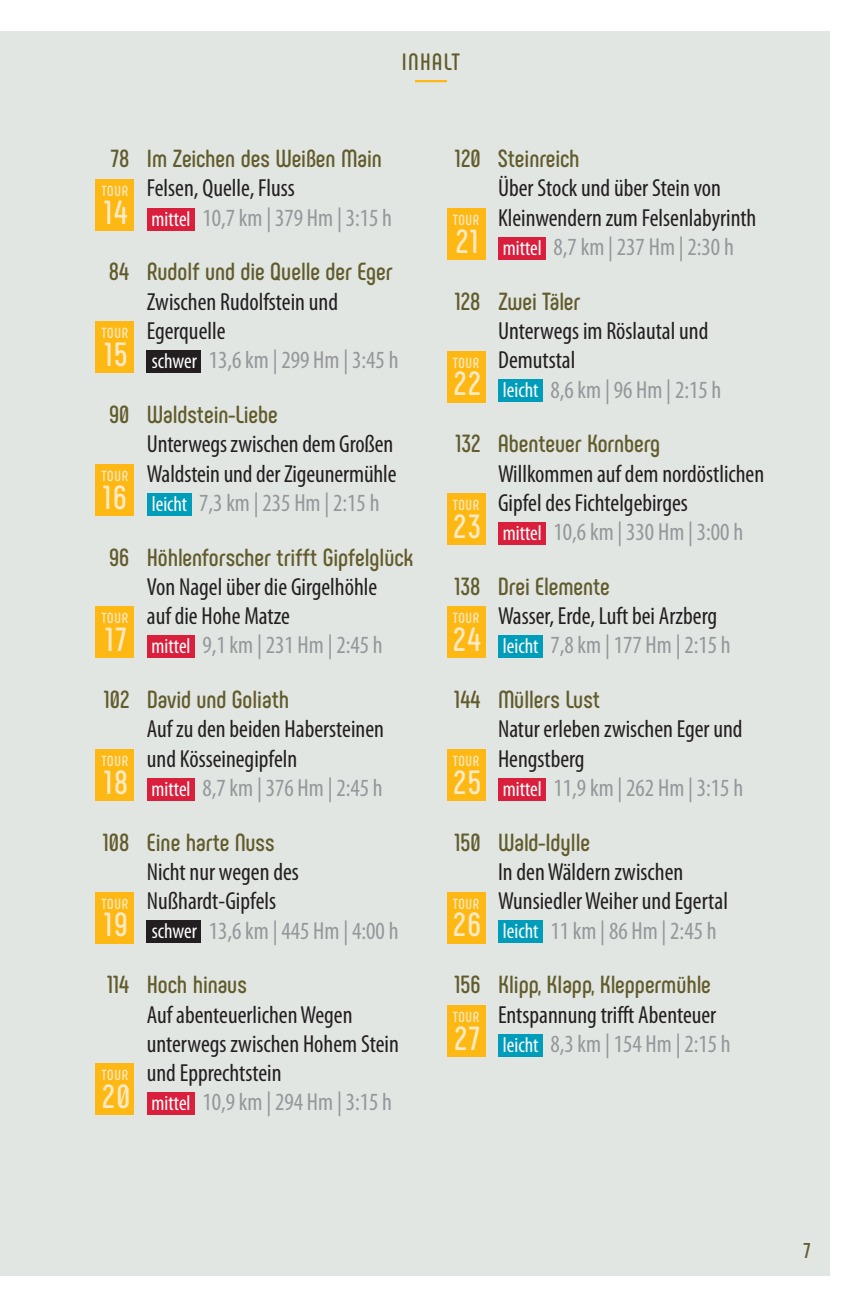
<style>
.page{position:relative;width:862px;height:1308px;background:#fff}
.page>*{position:absolute;margin:0;border:0;box-sizing:border-box;transform-origin:0 0}
.t1{font:700 33.52px "Phenomena";color:#ffeac4}
.t2{font:condensed 24.75px/29.2px "Myriad Pro";color:#231f20}
.t3{font:700 24.75px "Phenomena";color:#625b2b}
.t4{font:condensed 24.75px "Myriad Pro";color:#95979a}
.t5{font:700 23.62px "Phenomena";letter-spacing:.05em;color:#625b2b}
.t6{font:condensed 21.38px "Myriad Pro";color:#fff}
.t7{font:700 21.38px "Phenomena";color:#625b2b}
.t8{font:700 14.62px "Phenomena";letter-spacing:.05em;color:#ffeac4}
.s1{font-family:"Phenomena";font-weight:700;font-stretch:normal;font-size:33.52px;color:#ffeac4}
</style>
<div class="page">
<div style="left:0;top:32px;width:829px;height:1244px;background:#e1e6e3"></div>
<hr style="left:415px;top:80px;width:31px;height:2px;background:#fdb813">
<div style="left:96px;top:179px;width:38px;height:51px;background:#fdb813"></div>
<div style="left:147px;top:208px;width:48px;height:22px;background:#da1f3d"></div>
<div style="left:96px;top:322px;width:38px;height:51px;background:#fdb813"></div>
<div style="left:147px;top:350px;width:54px;height:23px;background:#231f20"></div>
<div style="left:96px;top:464px;width:38px;height:51px;background:#fdb813"></div>
<div style="left:147px;top:493px;width:44px;height:22px;background:#009dbb"></div>
<div style="left:96px;top:607px;width:38px;height:51px;background:#fdb813"></div>
<div style="left:147px;top:635px;width:48px;height:23px;background:#da1f3d"></div>
<div style="left:96px;top:749px;width:38px;height:51px;background:#fdb813"></div>
<div style="left:147px;top:778px;width:48px;height:22px;background:#da1f3d"></div>
<div style="left:96px;top:892px;width:38px;height:51px;background:#fdb813"></div>
<div style="left:147px;top:920px;width:54px;height:23px;background:#231f20"></div>
<div style="left:147px;top:1092px;width:48px;height:22px;background:#da1f3d"></div>
<div style="left:96px;top:1063px;width:38px;height:51px;background:#fdb813"></div>
<div style="left:446px;top:1005px;width:39px;height:51px;background:#fdb813"></div>
<div style="left:497px;top:1034px;width:45px;height:22px;background:#009dbb"></div>
<div style="left:497px;top:920px;width:45px;height:23px;background:#009dbb"></div>
<div style="left:446px;top:892px;width:39px;height:51px;background:#fdb813"></div>
<div style="left:446px;top:607px;width:39px;height:51px;background:#fdb813"></div>
<div style="left:497px;top:635px;width:45px;height:23px;background:#009dbb"></div>
<div style="left:446px;top:351px;width:39px;height:51px;background:#fdb813"></div>
<div style="left:497px;top:380px;width:45px;height:22px;background:#009dbb"></div>
<div style="left:446px;top:493px;width:39px;height:51px;background:#fdb813"></div>
<div style="left:497px;top:522px;width:48px;height:22px;background:#da1f3d"></div>
<div style="left:446px;top:749px;width:39px;height:51px;background:#fdb813"></div>
<div style="left:497px;top:778px;width:48px;height:22px;background:#da1f3d"></div>
<div style="left:497px;top:237px;width:48px;height:22px;background:#da1f3d"></div>
<div style="left:446px;top:208px;width:39px;height:51px;background:#fdb813"></div>
<p class="t5" style="left:402px;top:54px;width:59px">INHALT</p>
<p class="t3" style="left:111px;top:149px;width:272px">78 Im Zeichen des Weißen Main</p>
<p class="t2" style="left:147px;top:176px;width:149px">Felsen, Quelle, Fluss</p>
<p class="t4" style="left:202px;top:208px;width:191px">10,7 km | 379 Hm | 3:15 h</p>
<p class="t3" style="left:109px;top:263px;width:285px">84 Rudolf und die Quelle der Eger</p>
<p class="t2" style="left:147px;top:289px;width:192px">Zwischen Rudolfstein und<br>Egerquelle</p>
<p class="t4" style="left:209px;top:351px;width:191px">13,6 km | 299 Hm | 3:45 h</p>
<p class="t3" style="left:109px;top:405px;width:170px">90 Waldstein-Liebe</p>
<p class="t2" style="left:147px;top:432px;width:251px">Unterwegs zwischen dem Großen<br>Waldstein und der Zigeunermühle</p>
<p class="t4" style="left:199px;top:493px;width:182px">7,3 km | 235 Hm | 2:15 h</p>
<p class="t3" style="left:109px;top:548px;width:305px">96 Höhlenforscher trifft Gipfelglück</p>
<p class="t2" style="left:147px;top:574px;width:232px">Von Nagel über die Girgelhöhle auf die Hohe Matze</p>
<p class="t4" style="left:202px;top:636px;width:182px">9,1 km | 231 Hm | 2:45 h</p>
<p class="t3" style="left:104px;top:690px;width:187px">102 David und Goliath</p>
<p class="t2" style="left:147px;top:717px;width:238px">Auf zu den beiden Habersteinen und Kösseinegipfeln</p>
<p class="t4" style="left:202px;top:778px;width:182px">8,7 km | 376 Hm | 2:45 h</p>
<p class="t3" style="left:103px;top:833px;width:173px">108 Eine harte Nuss</p>
<p class="t2" style="left:147px;top:859px;width:153px">Nicht nur wegen des<br>Nußhardt-Gipfels</p>
<p class="t4" style="left:209px;top:921px;width:191px">13,6 km | 445 Hm | 4:00 h</p>
<p class="t3" style="left:107px;top:975px;width:141px">114 Hoch hinaus</p>
<p class="t2" style="left:147px;top:1002px;width:253px">Auf abenteuerlichen Wegen unterwegs zwischen Hohem Stein und Epprechtstein</p>
<p class="t4" style="left:202px;top:1092px;width:191px">10,9 km | 294 Hm | 3:15 h</p>
<p class="t8" style="left:101px;top:185px;width:28px">TOUR</p>
<p class="t6" style="left:104px;top:210px;width:88px"><span class="s1">14</span> mittel</p>
<p class="t8" style="left:101px;top:328px;width:28px">TOUR</p>
<p class="t6" style="left:104px;top:353px;width:94px"><span class="s1">15</span> schwer</p>
<p class="t8" style="left:101px;top:470px;width:28px">TOUR</p>
<p class="t6" style="left:103px;top:495px;width:86px"><span class="s1">16</span> leicht</p>
<p class="t8" style="left:101px;top:613px;width:28px">TOUR</p>
<p class="t6" style="left:105px;top:638px;width:87px"><span class="s1">17</span> mittel</p>
<p class="t8" style="left:101px;top:755px;width:28px">TOUR</p>
<p class="t6" style="left:104px;top:780px;width:88px"><span class="s1">18</span> mittel</p>
<p class="t8" style="left:101px;top:898px;width:28px">TOUR</p>
<p class="t6" style="left:104px;top:923px;width:94px"><span class="s1">19</span> schwer</p>
<p class="t8" style="left:101px;top:1070px;width:28px">TOUR</p>
<h1 class="t1" style="left:102px;top:1084px;width:30px">20</h1>
<p class="t6" style="left:151px;top:1095px;width:40px">mittel</p>
<p class="t3" style="left:454px;top:149px;width:126px">120 Steinreich</p>
<p class="t2" style="left:497px;top:176px;width:260px">Über Stock und über Stein von<br>Kleinwendern zum Felsenlabyrinth</p>
<p class="t4" style="left:553px;top:237px;width:182px">8,7 km | 237 Hm | 2:30 h</p>
<p class="t3" style="left:454px;top:292px;width:127px">128 Zwei Täler</p>
<p class="t2" style="left:497px;top:318px;width:212px">Unterwegs im Röslautal und<br>Demutstal</p>
<p class="t4" style="left:550px;top:380px;width:172px">8,6 km | 96 Hm | 2:15 h</p>
<p class="t3" style="left:455px;top:435px;width:206px">132 Abenteuer Kornberg</p>
<p class="t2" style="left:497px;top:461px;width:267px">Willkommen auf dem nordöstlichen<br>Gipfel des Fichtelgebirges</p>
<p class="t4" style="left:553px;top:522px;width:191px">10,6 km | 330 Hm | 3:00 h</p>
<p class="t3" style="left:454px;top:577px;width:157px">138 Drei Elemente</p>
<p class="t2" style="left:497px;top:604px;width:220px">Wasser, Erde, Luft bei Arzberg</p>
<p class="t4" style="left:550px;top:636px;width:182px">7,8 km | 177 Hm | 2:15 h</p>
<p class="t3" style="left:454px;top:690px;width:147px">144 Müllers Lust</p>
<p class="t2" style="left:497px;top:717px;width:246px">Natur erleben zwischen Eger und<br>Hengstberg</p>
<p class="t4" style="left:553px;top:778px;width:191px">11,9 km | 262 Hm | 3:15 h</p>
<p class="t3" style="left:454px;top:833px;width:137px">150 Wald-Idylle</p>
<p class="t2" style="left:497px;top:859px;width:231px">In den Wäldern zwischen<br>Wunsiedler Weiher und Egertal</p>
<p class="t4" style="left:550px;top:921px;width:168px">11 km | 86 Hm | 2:45 h</p>
<p class="t3" style="left:454px;top:975px;width:258px">156 Klipp, Klapp, Kleppermühle</p>
<p class="t2" style="left:497px;top:1002px;width:220px">Entspannung trifft Abenteuer</p>
<p class="t4" style="left:550px;top:1034px;width:182px">8,3 km | 154 Hm | 2:15 h</p>
<p class="t8" style="left:452px;top:214px;width:28px">TOUR</p>
<h1 class="t1" style="left:455px;top:229px;width:24px">21</h1>
<p class="t6" style="left:502px;top:239px;width:40px">mittel</p>
<p class="t8" style="left:452px;top:357px;width:28px">TOUR</p>
<p class="t6" style="left:453px;top:382px;width:86px"><span class="s1">22</span> leicht</p>
<p class="t8" style="left:452px;top:500px;width:28px">TOUR</p>
<p class="t6" style="left:453px;top:524px;width:90px"><span class="s1">23</span> mittel</p>
<p class="t8" style="left:452px;top:613px;width:28px">TOUR</p>
<p class="t6" style="left:453px;top:638px;width:87px"><span class="s1">24</span> leicht</p>
<p class="t8" style="left:452px;top:755px;width:28px">TOUR</p>
<p class="t6" style="left:453px;top:780px;width:90px"><span class="s1">25</span> mittel</p>
<p class="t8" style="left:452px;top:898px;width:28px">TOUR</p>
<h1 class="t1" style="left:453px;top:912px;width:29px">26</h1>
<p class="t6" style="left:502px;top:923px;width:37px">leicht</p>
<p class="t8" style="left:452px;top:1011px;width:28px">TOUR</p>
<p class="t6" style="left:454px;top:1036px;width:85px"><span class="s1">27</span> leicht</p>
<p class="t7" style="left:803px;top:1242px;width:9px">7</p>
</div>
